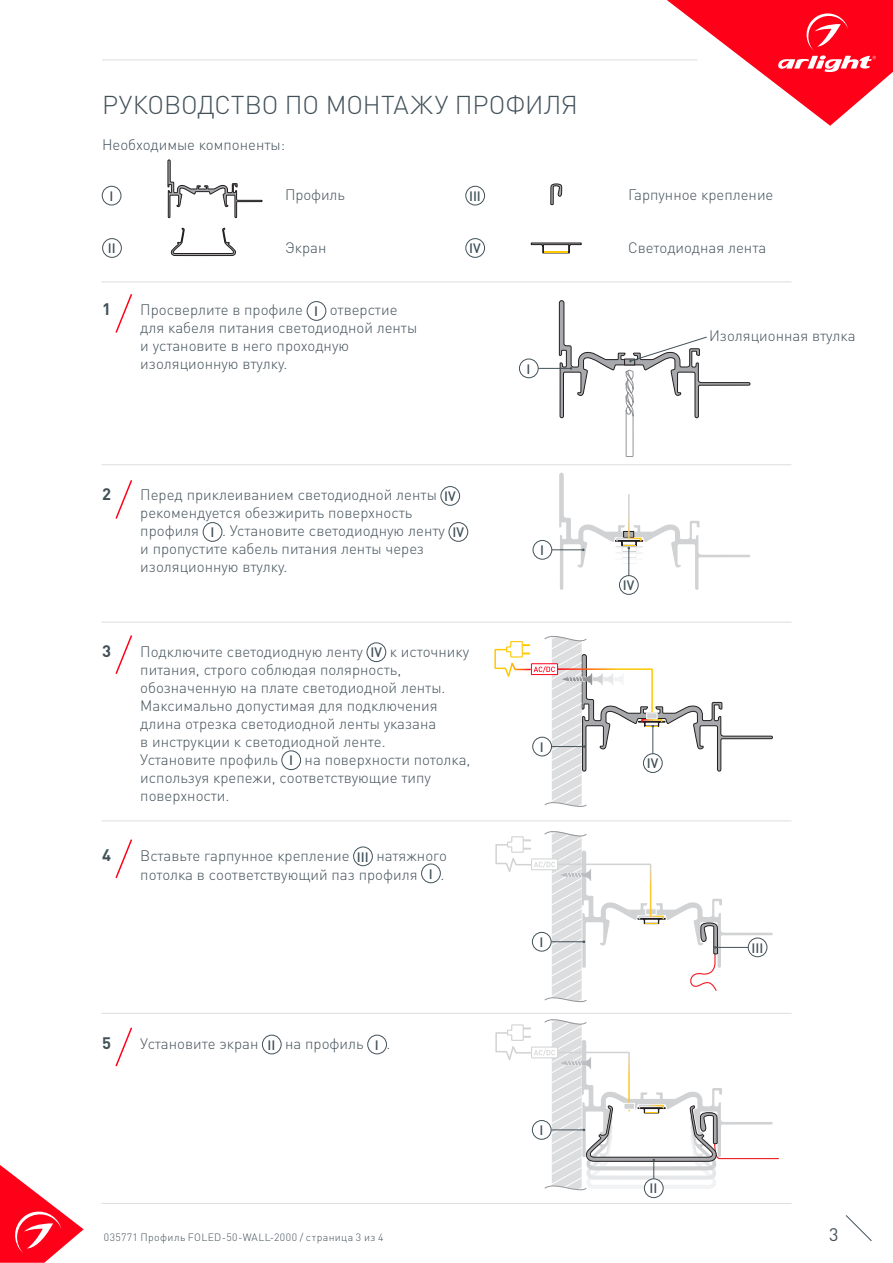
<style>
.page{position:relative;width:893px;height:1263px;background:#fff}
.page>*{position:absolute;margin:0;border:0;box-sizing:border-box;transform-origin:0 0}
.t1{font:300 25.5px "DIN Pro";letter-spacing:-.005em;color:#425159}
.t2{font:18px "DIN Pro";color:#425159}
.t3{font:700 16.5px "DIN Pro";color:#425159}
.t4{font:300 15px/18px "DIN Pro";color:#425159}
.t5{font:500 13.5px "DIN Pro";color:#425159}
.t6{font:300 10.5px "DIN Pro";letter-spacing:.04em;color:#425159}
</style>
<div class="page">
<svg style="left:0;top:1165px;width:84px;height:98px"></svg>
<svg style="left:845px;top:1215px;width:27px;height:26px"></svg>
<svg style="left:667px;top:0;width:226px;height:126px"></svg>
<hr style="left:102px;top:60px;width:595px;height:1px;background:#dcdddf">
<hr style="left:102px;top:281px;width:689px;height:1px;background:#dcdddf">
<hr style="left:102px;top:464px;width:689px;height:1px;background:#dcdddf">
<hr style="left:102px;top:622px;width:689px;height:1px;background:#dcdddf">
<hr style="left:102px;top:820px;width:689px;height:1px;background:#dcdddf">
<hr style="left:102px;top:1013px;width:689px;height:1px;background:#dcdddf">
<hr style="left:102px;top:1203px;width:689px;height:1px;background:#dcdddf">
<svg style="left:531px;top:243px;width:51px;height:10px"></svg>
<hr style="left:544px;top:251px;width:24px;height:2px;background:#ffc800">
<div style="left:102px;top:186px;width:19px;height:19px;border:1px solid #425159;border-radius:50%"></div>
<div style="left:102px;top:238px;width:20px;height:20px;border:1px solid #425159;border-radius:50%"></div>
<div style="left:466px;top:186px;width:19px;height:19px;border:1px solid #425159;border-radius:50%"></div>
<div style="left:466px;top:238px;width:19px;height:20px;border:1px solid #425159;border-radius:50%"></div>
<svg style="left:115px;top:294px;width:18px;height:39px"></svg>
<svg style="left:115px;top:480px;width:18px;height:39px"></svg>
<svg style="left:115px;top:635px;width:18px;height:39px"></svg>
<svg style="left:115px;top:839px;width:17px;height:39px"></svg>
<svg style="left:115px;top:1027px;width:18px;height:40px"></svg>
<svg style="left:550px;top:183px;width:12px;height:22px"></svg>
<div style="left:307px;top:301px;width:19px;height:19px;border:1px solid #425159;border-radius:50%"></div>
<div style="left:441px;top:486px;width:19px;height:19px;border:1px solid #425159;border-radius:50%"></div>
<div style="left:203px;top:522px;width:19px;height:19px;border:1px solid #425159;border-radius:50%"></div>
<div style="left:449px;top:522px;width:19px;height:19px;border:1px solid #425159;border-radius:50%"></div>
<div style="left:367px;top:643px;width:19px;height:19px;border:1px solid #425159;border-radius:50%"></div>
<div style="left:282px;top:751px;width:19px;height:19px;border:1px solid #425159;border-radius:50%"></div>
<div style="left:353px;top:847px;width:20px;height:19px;border:1px solid #425159;border-radius:50%"></div>
<div style="left:421px;top:864px;width:19px;height:19px;border:1px solid #425159;border-radius:50%"></div>
<div style="left:262px;top:1035px;width:19px;height:19px;border:1px solid #425159;border-radius:50%"></div>
<div style="left:367px;top:1035px;width:20px;height:19px;border:1px solid #425159;border-radius:50%"></div>
<div style="left:619px;top:575px;width:19px;height:20px;border:1px solid #425159;border-radius:50%"></div>
<div style="left:519px;top:359px;width:19px;height:19px;border:1px solid #425159;border-radius:50%"></div>
<div style="left:533px;top:540px;width:19px;height:19px;border:1px solid #425159;border-radius:50%"></div>
<hr style="left:538px;top:368px;width:32px;height:1px;background:#425159">
<svg style="left:559px;top:300px;width:191px;height:157px"></svg>
<hr style="left:552px;top:550px;width:31px;height:1px;background:#425159">
<svg style="left:559px;top:473px;width:191px;height:117px"></svg>
<svg style="left:495px;top:831px;width:278px;height:172px"></svg>
<svg style="left:494px;top:635px;width:279px;height:172px"></svg>
<svg style="left:646px;top:713px;width:11px;height:6px"></svg>
<svg style="left:168px;top:160px;width:94px;height:58px"></svg>
<svg style="left:170px;top:227px;width:66px;height:29px"></svg>
<div style="left:644px;top:1179px;width:19px;height:19px;border:1px solid #425159;border-radius:50%"></div>
<svg style="left:495px;top:1019px;width:284px;height:175px"></svg>
<p class="t1" style="left:102px;top:87px;width:477px">РУКОВОДСТВО ПО МОНТАЖУ ПРОФИЛЯ</p>
<p class="t4" style="left:102px;top:134px;width:185px">Необходимые компоненты:</p>
<p class="t5" style="left:109px;top:187px;width:5px">I</p>
<p class="t4" style="left:285px;top:185px;width:61px">Профиль</p>
<p class="t4" style="left:285px;top:238px;width:43px">Экран</p>
<p class="t4" style="left:628px;top:238px;width:140px">Cветодиодная лента</p>
<p class="t4" style="left:628px;top:185px;width:147px">Гарпунное крепление</p>
<p class="t5" style="left:469px;top:187px;width:13px">III</p>
<p class="t5" style="left:108px;top:239px;width:9px">II</p>
<p class="t5" style="left:469px;top:239px;width:13px">IV</p>
<p class="t3" style="left:102px;top:298px;width:10px">1</p>
<p class="t4" style="left:140px;top:300px;width:164px">Просверлите в профиле</p>
<p class="t5" style="left:314px;top:302px;width:5px">I</p>
<p class="t4" style="left:140px;top:300px;width:278px;text-indent:190px">отверстие для кабеля питания светодиодной ленты и установите в него проходную изоляционную втулку.</p>
<p class="t3" style="left:102px;top:483px;width:10px">2</p>
<p class="t4" style="left:140px;top:485px;width:298px">Перед приклеиванием светодиодной ленты</p>
<p class="t5" style="left:444px;top:487px;width:13px">IV</p>
<p class="t4" style="left:140px;top:503px;width:273px">рекомендуется обезжирить поверхность профиля</p>
<p class="t5" style="left:210px;top:523px;width:5px">I</p>
<p class="t4" style="left:222px;top:521px;width:224px">. Установите светодиодную ленту</p>
<p class="t5" style="left:452px;top:523px;width:13px">IV</p>
<p class="t4" style="left:140px;top:539px;width:285px">и пропустите кабель питания ленты через изоляционную втулку.</p>
<p class="t3" style="left:102px;top:639px;width:10px">3</p>
<p class="t4" style="left:140px;top:642px;width:224px">Подключите светодиодную ленту</p>
<p class="t5" style="left:370px;top:643px;width:13px">IV</p>
<p class="t4" style="left:140px;top:642px;width:330px;text-indent:249px">к источнику питания, строго соблюдая полярность, обозначенную на плате светодиодной ленты.<br>Максимально допустимая для подключения длина отрезка светодиодной ленты указана<br>в инструкции к светодиодной ленте.<br>Установите профиль</p>
<p class="t5" style="left:289px;top:751px;width:5px">I</p>
<p class="t4" style="left:140px;top:750px;width:332px;text-indent:164px">на поверхности потолка, используя крепежи, соответствующие типу поверхности.</p>
<p class="t3" style="left:102px;top:844px;width:10px">4</p>
<p class="t4" style="left:140px;top:846px;width:211px">Вставьте гарпунное крепление</p>
<p class="t5" style="left:357px;top:847px;width:13px">III</p>
<p class="t4" style="left:140px;top:845px;width:308px;line-height:18.9px;text-indent:236px">натяжного потолка в соответствующий паз профиля</p>
<p class="t5" style="left:429px;top:864px;width:5px">I</p>
<p class="t4" style="left:440px;top:865px;width:5px">.</p>
<p class="t3" style="left:102px;top:1032px;width:10px">5</p>
<p class="t4" style="left:140px;top:1034px;width:120px">Установите экран</p>
<p class="t5" style="left:268px;top:1035px;width:9px">II</p>
<p class="t4" style="left:285px;top:1034px;width:80px">на профиль</p>
<p class="t5" style="left:375px;top:1035px;width:5px">I</p>
<p class="t4" style="left:387px;top:1034px;width:5px">.</p>
<p class="t5" style="left:527px;top:359px;width:5px">I</p>
<p class="t5" style="left:540px;top:541px;width:5px">I</p>
<p class="t5" style="left:540px;top:738px;width:5px">I</p>
<p class="t5" style="left:540px;top:933px;width:5px">I</p>
<p class="t5" style="left:540px;top:1121px;width:5px">I</p>
<p class="t4" style="left:709px;top:325px;width:148px">Изоляционная втулка</p>
<p class="t5" style="left:623px;top:576px;width:13px">IV</p>
<p class="t5" style="left:647px;top:754px;width:13px">IV</p>
<p class="t5" style="left:650px;top:1179px;width:9px">II</p>
<p class="t5" style="left:751px;top:938px;width:13px">III</p>
<p class="t6" style="left:104px;top:1230px;width:281px">035771 Профиль FOLED-50-WALL-2000 / страница 3 из 4</p>
<p class="t2" style="left:829px;top:1222px;width:11px">3</p>
</div>
